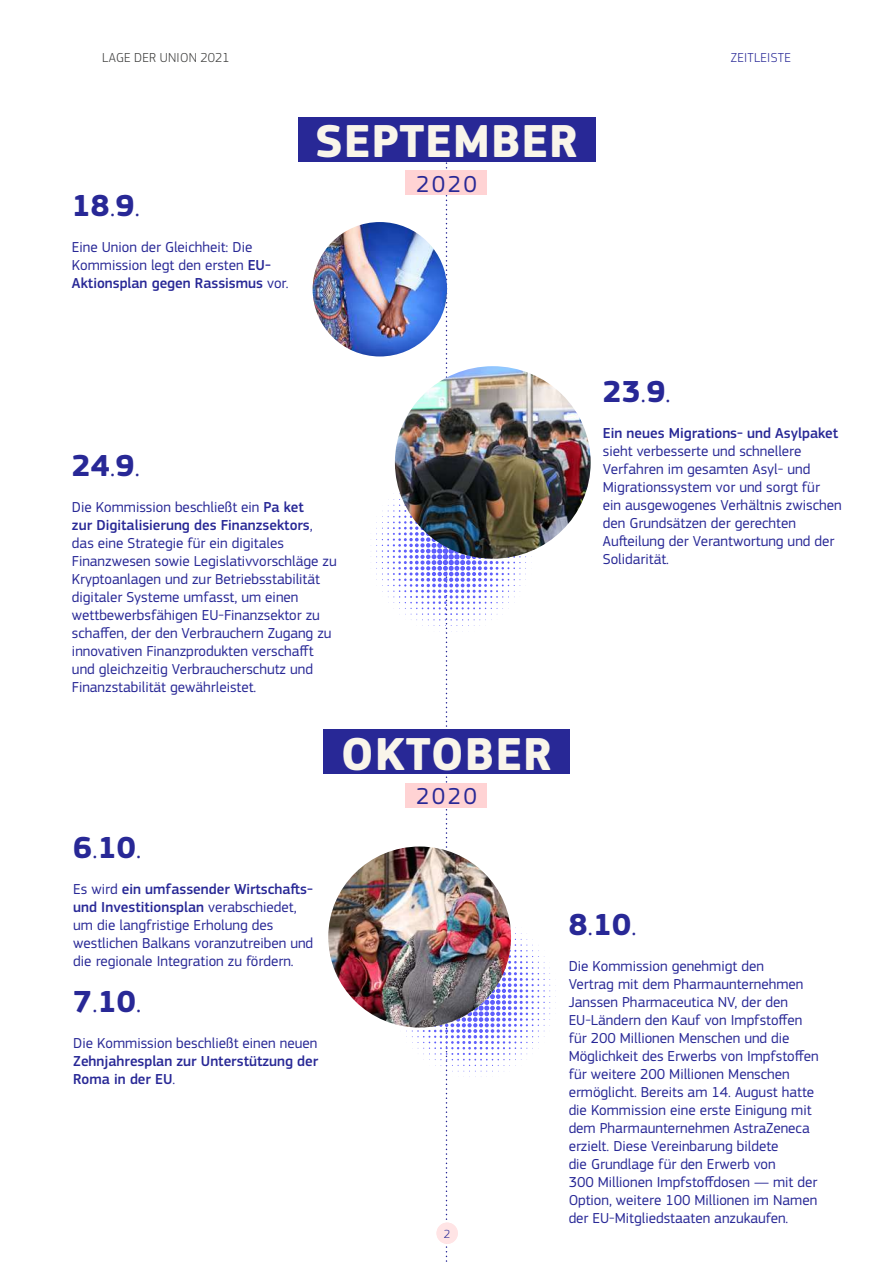
<style>
.page{position:relative;width:893px;height:1263px;background:#fff}
.page>*{position:absolute;margin:0;border:0;box-sizing:border-box;transform-origin:0 0}
.t1{font:700 48px "EC Square Sans Pro";letter-spacing:.015em;color:#f9f5ea}
.t2{font:700 31.65px "EC Square Sans Pro";color:#282896}
.t3{font:24px "EC Square Sans Pro";letter-spacing:.1em;color:#282896}
.t4{font:15px/18px "EC Square Sans Pro";color:#282896}
.t5{font:500 15px/18px "EC Square Sans Pro";color:#282896}
.t6{font:300 13.5px "EC Square Sans Pro";letter-spacing:.02em;color:#3c3c3b}
.t7{font:300 13.5px "EC Square Sans Pro";letter-spacing:.02em;color:#282896}
.t8{font:300 12.15px "EC Square Sans Pro";color:#282896}
.s1{font-weight:300}
.s2{font-weight:500}
.s3{font-weight:400}
</style>
<div class="page">
<div style="left:298px;top:117px;width:297px;height:44px;background:#282896"></div>
<div style="left:323px;top:729px;width:247px;height:45px;background:#282896"></div>
<svg style="left:371px;top:161px;width:185px;height:1101px"></svg>
<img style="left:313px;top:222px;width:134px;height:134px;border-radius:67px">
<img style="left:328px;top:846px;width:183px;height:181px">
<img style="left:395px;top:366px;width:196px;height:193px">
<div style="left:406px;top:783px;width:81px;height:25px;background:#ffd3d4"></div>
<div style="left:406px;top:171px;width:81px;height:24px;background:#ffd3d4"></div>
<div style="left:437px;top:1222px;width:21px;height:22px;background:#ffe4e5;border-radius:50%"></div>
<p class="t6" style="left:102px;top:50px;width:129px">LAGE DER UNION 2021</p>
<p class="t7" style="left:731px;top:50px;width:61px">ZEITLEISTE</p>
<h1 class="t1" style="left:315px;top:113px;width:264px">SEPTEMBER</h1>
<h2 class="t2" style="left:72px;top:187px;width:70px">18<span class="s1">.</span>9<span class="s1">.</span></h2>
<p class="t4" style="left:72px;top:238px;width:218px">Eine Union der Gleichheit: Die<br>Kommission legt den ersten <span class="s2">EU-<br>Aktionsplan gegen Rassismus</span> vor.</p>
<h3 class="t3" style="left:416px;top:170px;width:62px">2020</h3>
<h2 class="t2" style="left:72px;top:446px;width:70px">24<span class="s1">.</span>9<span class="s1">.</span></h2>
<p class="t4" style="left:72px;top:498px;width:266px">Die Kommission beschließt ein <span class="s2">Pa ket<br>zur Digitalisierung des Finanzsektors</span>, das eine Strategie für ein digitales Finanzwesen sowie Legislativvorschläge zu Kryptoanlagen und zur Betriebsstabilität digitaler Systeme umfasst, um einen wettbewerbsfähigen EU-Finanzsektor zu schaffen, der den Verbrauchern Zugang zu innovativen Finanzprodukten verschafft und gleichzeitig Verbraucherschutz und Finanzstabilität gewährleistet.</p>
<h1 class="t1" style="left:341px;top:725px;width:213px">OKTOBER</h1>
<h2 class="t2" style="left:73px;top:829px;width:70px">6<span class="s1">.</span>10<span class="s1">.</span></h2>
<p class="t4" style="left:73px;top:880px;width:241px">Es wird <span class="s2">ein umfassender Wirtschafts&shy;und Investitionsplan</span> verabschiedet, um die langfristige Erholung des westlichen Balkans voranzutreiben und die regionale Integration zu fördern.</p>
<h2 class="t2" style="left:73px;top:983px;width:70px">7<span class="s1">.</span>10<span class="s1">.</span></h2>
<p class="t4" style="left:73px;top:1034px;width:245px">Die Kommission beschließt einen neuen</p>
<p class="t5" style="left:73px;top:1053px;width:246px">Zehnjahresplan zur Unterstützung der<br>Roma in der EU<span class="s3">.</span></p>
<h3 class="t3" style="left:416px;top:782px;width:62px">2020</h3>
<p class="t8" style="left:444px;top:1226px;width:8px">2</p>
<h2 class="t2" style="left:603px;top:373px;width:70px">23<span class="s1">.</span>9<span class="s1">.</span></h2>
<p class="t5" style="left:603px;top:425px;width:237px">Ein neues Migrations- und Asylpaket</p>
<p class="t4" style="left:603px;top:442px;width:240px">sieht verbesserte und schnellere<br>Verfahren im gesamten Asyl- und<br>Migrationssystem vor und sorgt für ein ausgewogenes Verhältnis zwischen den Grundsätzen der gerechten<br>Aufteilung der Verantwortung und der<br>Solidarität.</p>
<h2 class="t2" style="left:569px;top:905px;width:70px">8<span class="s1">.</span>10<span class="s1">.</span></h2>
<p class="t4" style="left:569px;top:957px;width:251px">Die Kommission genehmigt den<br>Vertrag mit dem Pharmaunternehmen Janssen Pharmaceutica NV, der den EU-Ländern den Kauf von Impfstoffen für 200 Millionen Menschen und die Möglichkeit des Erwerbs von Impfstoffen für weitere 200 Millionen Menschen ermöglicht. Bereits am 14. August hatte die Kommission eine erste Einigung mit dem Pharmaunternehmen AstraZeneca erzielt. Diese Vereinbarung bildete<br>die Grundlage für den Erwerb von<br>300 Millionen Impfstoffdosen — mit der Option, weitere 100 Millionen im Namen der EU-Mitgliedstaaten anzukaufen.</p>
</div>
